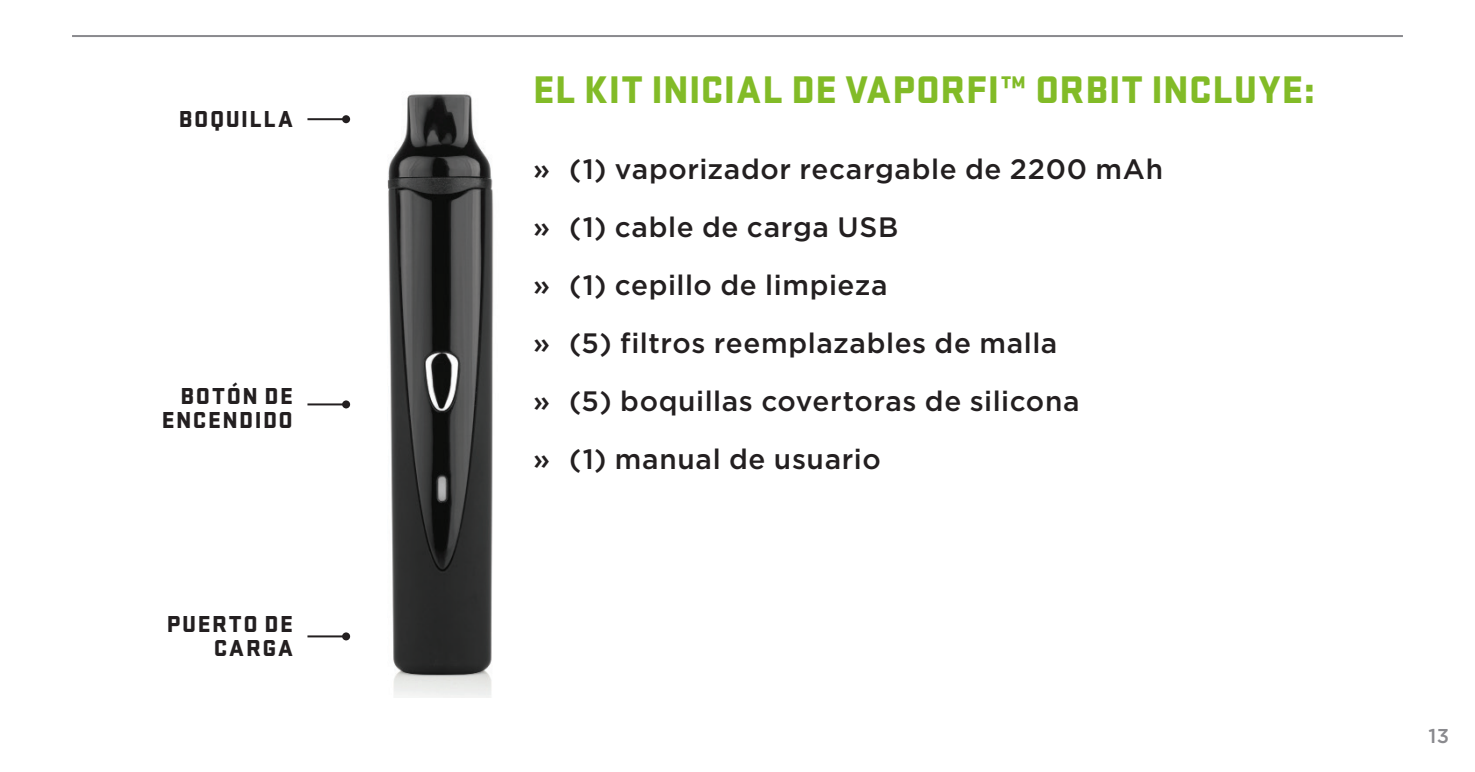
<style>
.page{position:relative;width:1475px;height:772px;background:#fff}
.page>*{position:absolute;margin:0;border:0;box-sizing:border-box;transform-origin:0 0}
.t1{font:900 40px "Stratum No 1";letter-spacing:.02em;color:#82bb27}
.t2{font:500 28px "Gotham";letter-spacing:.02em;color:#231f20}
.Diagram_Type{font:900 24px/24px "Stratum No 1";letter-spacing:.06em;color:#231f20;text-align:right}
.t3{font:500 20px "Gotham";color:#8a8a8e}
</style>
<div class="page">
<hr style="left:72px;top:35px;width:1330px;height:2px;background:#8a8a8e">
<img style="left:329px;top:94px;width:165px;height:602px">
<hr style="left:307px;top:118px;width:39px;height:2px;background:#231f20">
<div style="left:342px;top:115px;width:8px;height:8px;background:#231f20;border-radius:50%"></div>
<hr style="left:307px;top:403px;width:39px;height:2px;background:#231f20">
<div style="left:342px;top:400px;width:8px;height:8px;background:#231f20;border-radius:50%"></div>
<hr style="left:307px;top:635px;width:39px;height:2px;background:#231f20">
<div style="left:342px;top:632px;width:8px;height:8px;background:#231f20;border-radius:50%"></div>
<p class="Diagram_Type" style="left:179px;top:107px;width:116px">BOQUILLA</p>
<p class="Diagram_Type" style="left:162px;top:384px;width:133px">BOTÓN DE<br>ENCENDIDO</p>
<p class="Diagram_Type" style="left:167px;top:612px;width:128px">PUERTO DE<br>CARGA</p>
<h1 class="t1" style="left:533px;top:67px;width:783px">EL KIT INICIAL DE VAPORFI™ ORBIT INCLUYE:</h1>
<p class="t2" style="left:533px;top:153px;width:631px">» (1) vaporizador recargable de 2200 mAh</p>
<p class="t2" style="left:533px;top:211px;width:366px">» (1) cable de carga USB</p>
<p class="t2" style="left:533px;top:269px;width:356px">» (1) cepillo de limpieza</p>
<p class="t2" style="left:533px;top:327px;width:525px">» (5) filtros reemplazables de malla</p>
<p class="t2" style="left:533px;top:385px;width:548px">» (5) boquillas covertoras de silicona</p>
<p class="t2" style="left:533px;top:443px;width:349px">» (1) manual de usuario</p>
<p class="t3" style="left:1428px;top:724px;width:22px">13</p>
</div>
